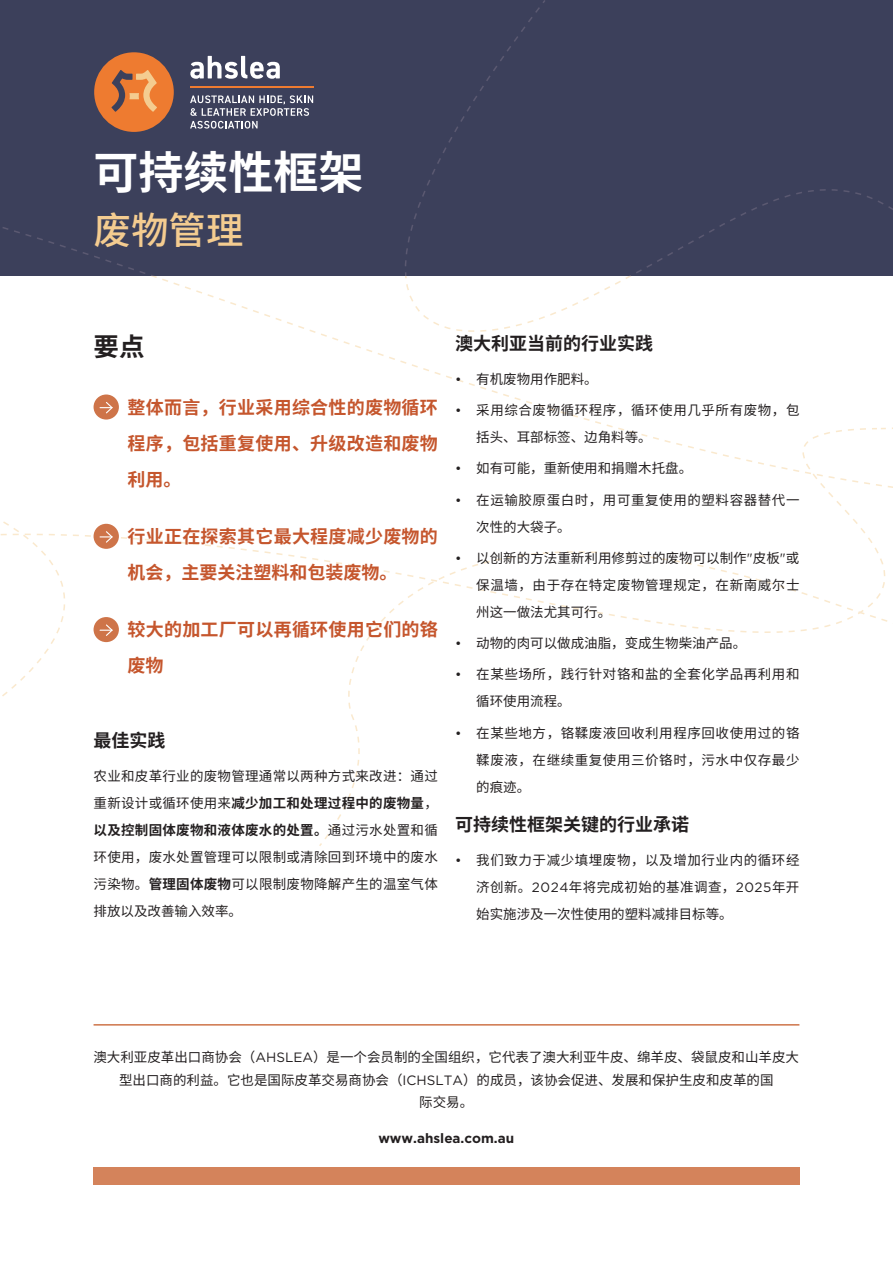
<style>
.page{position:relative;width:893px;height:1263px;background:#fff}
.page>*{position:absolute;margin:0;border:0;box-sizing:border-box;transform-origin:0 0}
.t1{font:700 45px "Noto Sans CJ Ksc";color:#fff}
.t2{font:500 37.5px "Noto Sans CJ Ksc";color:#f4cc90}
.t3{font:700 25.5px "Noto Sans CJ Ksc";color:#231f20}
.t4{font:700 18px/36px "Noto Sans CJ Ksc";letter-spacing:.015em;color:#c5562d}
.t5{font:700 18px "Noto Sans CJ Ksc";color:#231f20}
.t6{font:13.5px/27px "Noto Sans CJ Ksc";color:#231f20;text-align:justify}
.t7{font:13.5px/27px "Noto Sans CJ Ksc";letter-spacing:.045em;color:#231f20}
.t8{font:700 13.5px "Gotham";color:#231f20}
.s1{font-weight:700}
.s2{font-family:"Gotham"}
</style>
<div class="page">
<svg style="left:0;top:275px;width:581px;height:479px"></svg>
<svg style="left:581px;top:177px;width:312px;height:456px"></svg>
<div style="left:0;top:0;width:887px;height:275px;background:#3c405b"></div>
<svg style="left:190px;top:56px;width:90px;height:23px"></svg>
<hr style="left:190px;top:86px;width:123px;height:1px;background:#ee7b30">
<svg style="left:190px;top:95px;width:123px;height:34px;background:#66697f"></svg>
<div style="left:94px;top:52px;width:80px;height:80px;background:#ee7b30;border-radius:50%"></div>
<svg style="left:111px;top:70px;width:46px;height:42px"></svg>
<div style="left:94px;top:394px;width:25px;height:26px;background:#ce7449;border-radius:50%"></div>
<svg style="left:100px;top:402px;width:13px;height:12px"></svg>
<div style="left:94px;top:617px;width:25px;height:25px;background:#ce7449;border-radius:50%"></div>
<svg style="left:0;top:502px;width:284px;height:135px"></svg>
<hr style="left:94px;top:1024px;width:705px;height:1px;background:#ce7449">
<div style="left:93px;top:1167px;width:706px;height:17px;background:#d4835b"></div>
<h1 class="t1" style="left:94px;top:147px;width:271px">可持续性框架</h1>
<h2 class="t2" style="left:94px;top:209px;width:151px">废物管理</h2>
<h3 class="t3" style="left:94px;top:333px;width:52px">要点</h3>
<h3 class="t4" style="left:128px;top:389px;width:312px;text-align:justify">整体而言，行业采用综合性的废物循环程序，包括重复使用、升级改造和废物利用。</h3>
<h3 class="t4" style="left:128px;top:519px;width:312px">行业正在探索其它最大程度减少废物的机会，主要关注塑料和包装废物。</h3>
<h3 class="t4" style="left:128px;top:612px;width:312px">较大的加工厂可以再循环使用它们的铬废物</h3>
<h3 class="t5" style="left:94px;top:730px;width:73px">最佳实践</h3>
<p class="t6" style="left:94px;top:762px;width:346px">农业和皮革行业的废物管理通常以两种方式来改进：通过重新设计或循环使用来<span class="s1">减少加工和处理过程中的废物量</span>，<span class="s1">以及控制固体废物和液体废水的处置。</span>通过污水处置和循环使用，废水处置管理可以限制或清除回到环境中的废水污染物。<span class="s1">管理固体废物</span>可以限制废物降解产生的温室气体排放以及改善输入效率。</p>
<h3 class="t5" style="left:455px;top:334px;width:199px">澳大利亚当前的行业实践</h3>
<p class="t6" style="left:455px;top:366px;width:144px"><span class="s2">•</span> 有机废物用作肥料。</p>
<p class="t7" style="left:476px;top:397px;width:325px;text-indent:-21px"><span class="s2">•</span> 采用综合废物循环程序，循环使用几乎所有废物，包括头、耳部标签、边角料等。</p>
<p class="t6" style="left:455px;top:455px;width:239px"><span class="s2">•</span> 如有可能，重新使用和捐赠木托盘。</p>
<p class="t7" style="left:476px;top:486px;width:325px;text-indent:-21px"><span class="s2">•</span> 在运输胶原蛋白时，用可重复使用的塑料容器替代一次性的大袋子。</p>
<p class="t6" style="left:476px;top:545px;width:325px;text-indent:-21px"><span class="s2">•</span> 以创新的方法重新利用修剪过的废物可以制作<span class="s2">"</span>皮板<span class="s2">"</span>或保温墙，由于存在特定废物管理规定，在新南威尔士州这一做法尤其可行。</p>
<p class="t6" style="left:455px;top:630px;width:293px"><span class="s2">•</span> 动物的肉可以做成油脂，变成生物柴油产品。</p>
<p class="t7" style="left:476px;top:661px;width:325px;text-indent:-21px"><span class="s2">•</span> 在某些场所，践行针对铬和盐的全套化学品再利用和循环使用流程。</p>
<p class="t6" style="left:476px;top:719px;width:325px;text-indent:-21px"><span class="s2">•</span> 在某些地方，铬鞣废液回收利用程序回收使用过的铬鞣废液，在继续重复使用三价铬时，污水中仅存最少的痕迹。</p>
<h3 class="t5" style="left:455px;top:814px;width:235px">可持续性框架关键的行业承诺</h3>
<p class="t6" style="left:476px;top:846px;width:325px;text-indent:-21px"><span class="s2">•</span> 我们致力于减少填埋废物，以及增加行业内的循环经济创新。<span class="s2">2024</span>年将完成初始的基准调查，<span class="s2">2025</span>年开始实施涉及一次性使用的塑料减排目标等。</p>
<p class="t6" style="left:93px;top:1046px;width:707px;line-height:22.5px;text-align:center">澳大利亚皮革出口商协会（<span class="s2">AHSLEA</span>）是一个会员制的全国组织，它代表了澳大利亚牛皮、绵羊皮、袋鼠皮和山羊皮大型出口商的利益。它也是国际皮革交易商协会（<span class="s2">ICHSLTA</span>）的成员，该协会促进、发展和保护生皮和皮革的国<br>际交易。</p>
<p class="t8" style="left:378px;top:1129px;width:137px">www.ahslea.com.au</p>
</div>
